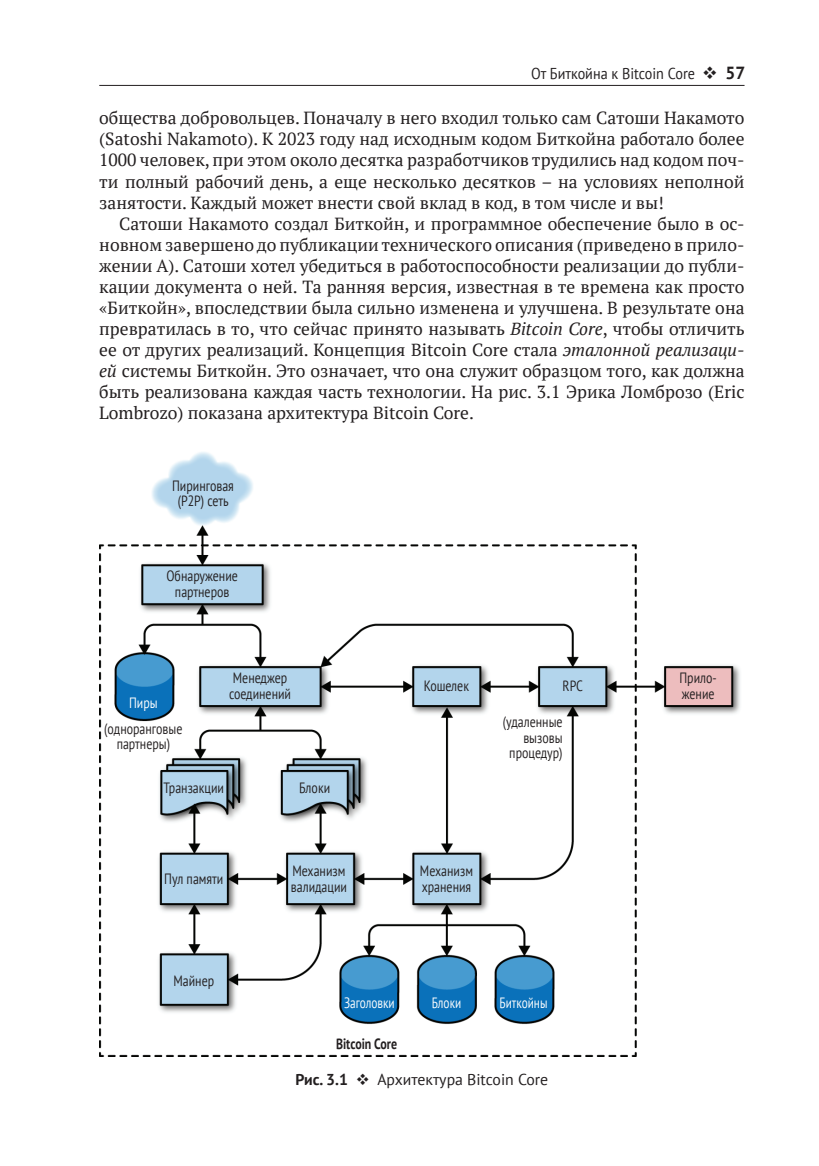
<style>
.page{position:relative;width:819px;height:1166px;background:#fff}
.page>*{position:absolute;margin:0;border:0;box-sizing:border-box;transform-origin:0 0}
.t1{font:17.5px/21px "PT Serif";color:#231f20;text-align:justify}
.t2{font:15.75px "PT Sans";color:#231f20}
.t3{font:15.75px "PT Sans";color:#231f20;scale:.9 1}
.t4{font:14.88px/15.8px "PT Sans";color:#231f20;scale:.8 1}
.t5{font:14.88px "PT Sans";color:#fff;scale:.76 1}
.t6{font:700 14.88px "PT Sans";color:#231f20;scale:.8 1}
.t7{font:14.88px "PT Sans";color:#fff;scale:.8 1}
.s1{font-weight:700;font-size:17.5px}
.s2{font-style:italic}
.s3{font-weight:700}
</style>
<div class="page">
<hr style="left:99px;top:85px;width:645px;height:1px;background:#231f20">
<img style="left:99px;top:452px;width:641px;height:604px">
<p class="t3" style="left:531px;top:63px;width:239px">От Биткойна к Bitcoin Core ❖ <span class="s1">57</span></p>
<p class="t1" style="left:99px;top:108px;width:646px">общества добровольцев. Поначалу в него входил только сам Сатоши Накамото (Satoshi Nakamoto). К 2023 году над исходным кодом Биткойна работало более 1000 человек, при этом около десятка разработчиков трудились над кодом поч&shy;ти полный рабочий день, а еще несколько десятков – на условиях неполной занятости. Каждый может внести свой вклад в код, в том числе и вы!</p>
<p class="t1" style="left:99px;top:213px;width:647px;text-indent:20px">Сатоши Накамото создал Биткойн, и программное обеспечение было в ос&shy;новном завершено до публикации технического описания (приведено в прило&shy;жении A). Сатоши хотел убедиться в работоспособности реализации до публи&shy;кации документа о ней. Та ранняя версия, известная в те времена как просто «Биткойн», впоследствии была сильно изменена и улучшена. В результате она превратилась в то, что сейчас принято называть <span class="s2">Bitcoin Core</span>, чтобы отличить ее от других реализаций. Концепция Bitcoin Core стала <span class="s2">эталонной реализаци&shy;ей</span> системы Биткойн. Это означает, что она служит образцом того, как должна быть реализована каждая часть технологии. На рис. 3.1 Эрика Ломброзо (Eric Lombrozo) показана архитектура Bitcoin Core.</p>
<p class="t4" style="left:172px;top:477px;width:79px;text-align:center">Пиринговая (P2P) сеть</p>
<p class="t4" style="left:166px;top:567px;width:91px;text-align:center">Обнаружение партнеров</p>
<p class="t7" style="left:129px;top:693px;width:37px">Пиры</p>
<p class="t4" style="left:104px;top:720px;width:99px;text-align:center">(одноранговые партнеры)</p>
<p class="t4" style="left:229px;top:670px;width:79px">Менеджер соединений</p>
<p class="t4" style="left:424px;top:678px;width:58px">Кошелек</p>
<p class="t4" style="left:562px;top:678px;width:27px">RPC</p>
<p class="t4" style="left:502px;top:713px;width:76px;text-align:right">(удаленные вызовы процедур)</p>
<p class="t4" style="left:164px;top:780px;width:77px">Транзакции</p>
<p class="t4" style="left:299px;top:780px;width:40px">Блоки</p>
<p class="t4" style="left:164px;top:870px;width:76px">Пул памяти</p>
<p class="t4" style="left:291px;top:863px;width:72px">Механизм валидации</p>
<p class="t4" style="left:420px;top:863px;width:68px">Механизм хранения</p>
<p class="t4" style="left:173px;top:972px;width:52px">Майнер</p>
<p class="t5" style="left:344px;top:993px;width:68px">Заголовки</p>
<p class="t5" style="left:431px;top:993px;width:40px">Блоки</p>
<p class="t5" style="left:499px;top:993px;width:65px">Биткойны</p>
<p class="t6" style="left:336px;top:1034px;width:78px">Bitcoin Core</p>
<p class="t2" style="left:295px;top:1069px;width:254px"><span class="s3">Рис. 3.1</span> ❖ Архитектура Bitcoin Core</p>
<p class="t4" style="left:679px;top:670px;width:47px">Прило&shy;жение</p>
</div>
